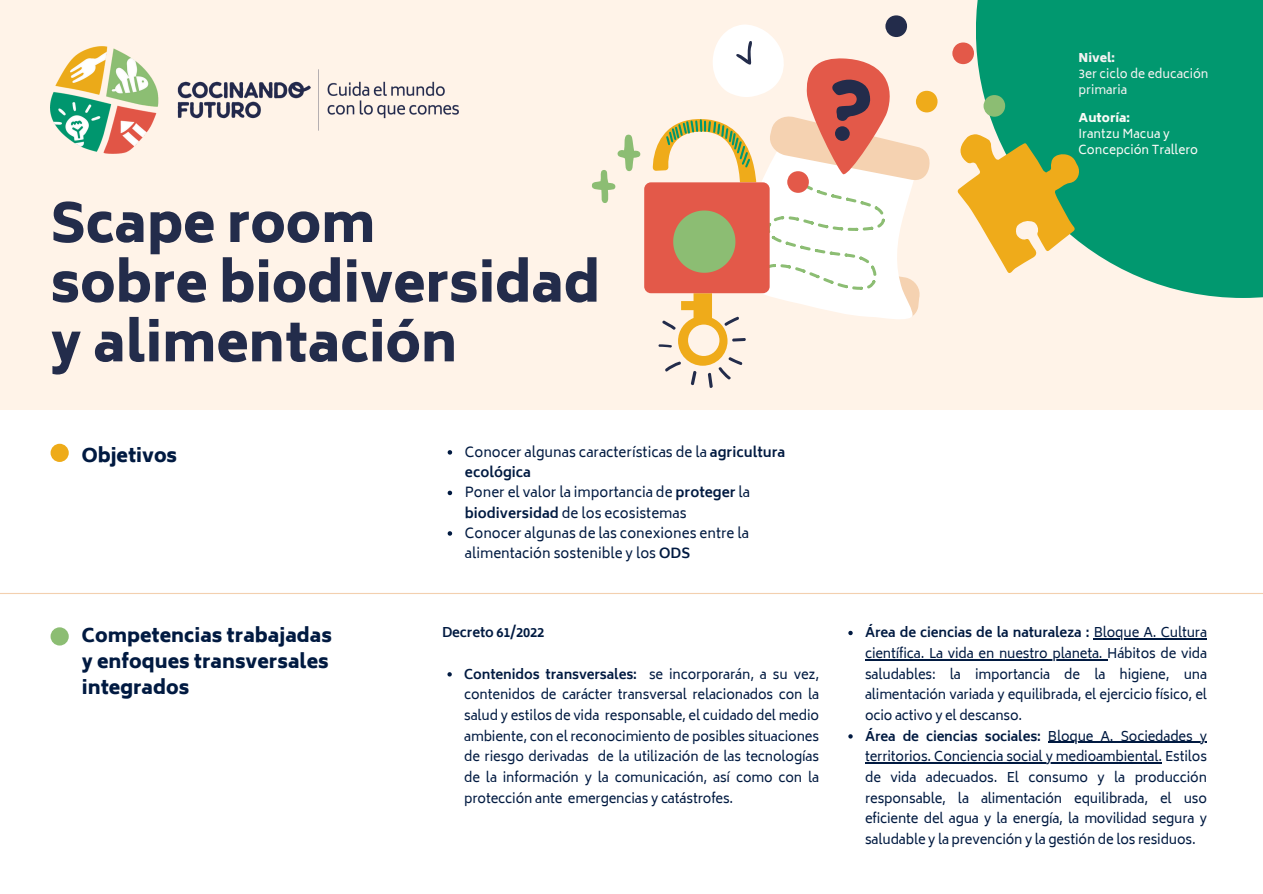
<style>
.page{position:relative;width:1263px;height:894px;background:#fff}
.page>*{position:absolute;margin:0;border:0;box-sizing:border-box;transform-origin:0 0}
.t1{font:800 52.5px/59.7px "Biryani";color:#232c4b}
.t2{font:800 18.75px/25.8px "Biryani";color:#011a41}
.t3{font:13.5px/20.2px "Biryani";color:#011a41}
.t4{font:13.05px/20.7px "Biryani";letter-spacing:-.01em;color:#011a41;text-align:justify}
.t5{font:700 13.05px "Biryani";letter-spacing:-.01em;color:#011a41}
.t6{font:12px/16px "Biryani";color:#fafaf7}
.t7{font:12px/16px "Biryani";color:#f4f2f2}
.t8{font:800 12px "Biryani";color:#fafaf7}
.t9{font:800 12px "Biryani";color:#f4f2f2}
.s1{font-weight:700}
.s2{font-weight:400}
</style>
<div class="page">
<div style="left:0;top:0;width:1263px;height:433px;background:#fff3e8"></div>
<div style="left:976px;top:0;width:287px;height:298px;background:#01986f"></div>
<div style="left:952px;top:42px;width:22px;height:22px;background:#e35949;border-radius:50%"></div>
<div style="left:916px;top:91px;width:22px;height:21px;background:#efab1a;border-radius:50%"></div>
<div style="left:983px;top:95px;width:22px;height:22px;background:#8cbd73;border-radius:50%"></div>
<div style="left:885px;top:15px;width:22px;height:22px;background:#232c4b;border-radius:50%"></div>
<svg style="left:957px;top:134px;width:122px;height:139px"></svg>
<svg style="left:592px;top:134px;width:48px;height:69px"></svg>
<div style="left:637px;top:182px;width:130px;height:111px;background:#fff3e8;border-radius:7px"></div>
<div style="left:644px;top:182px;width:126px;height:111px;background:#e35949;border-radius:7px"></div>
<svg style="left:652px;top:24px;width:279px;height:364px"></svg>
<div style="left:0;top:410px;width:1263px;height:471px;background:#fff"></div>
<hr style="left:0;top:592px;width:1263px;height:2px;background:#f3d0af">
<div style="left:51px;top:443px;width:18px;height:19px;background:#eeab19;border-radius:50%"></div>
<div style="left:51px;top:627px;width:18px;height:18px;background:#8cbd73;border-radius:50%"></div>
<img style="left:51px;top:46px;width:408px;height:107px">
<svg style="left:448px;top:450px;width:4px;height:4px"></svg>
<svg style="left:448px;top:490px;width:4px;height:5px"></svg>
<svg style="left:448px;top:531px;width:4px;height:4px"></svg>
<svg style="left:447px;top:672px;width:5px;height:4px"></svg>
<svg style="left:848px;top:630px;width:5px;height:5px"></svg>
<hr style="left:1094px;top:638px;width:113px;height:1px;background:#011a41">
<hr style="left:865px;top:659px;width:242px;height:1px;background:#011a41">
<svg style="left:848px;top:734px;width:5px;height:4px"></svg>
<hr style="left:1048px;top:741px;width:159px;height:1px;background:#011a41">
<hr style="left:865px;top:762px;width:297px;height:1px;background:#011a41">
<p class="t1" style="left:51px;top:194px;width:551px">Scape room<br>sobre biodiversidad y alimentación</p>
<h1 class="t2" style="left:82px;top:442px;width:97px">Objetivos</h1>
<h2 class="t2" style="left:82px;top:622px;width:252px">Competencias trabajadas y enfoques transversales integrados</h2>
<p class="t3" style="left:465px;top:442px;width:322px">Conocer algunas características de la <span class="s1">agricultura ecológica</span></p>
<p class="t3" style="left:465px;top:482px;width:287px">Poner el valor la importancia de <span class="s1">proteger</span> la <span class="s1">biodiversidad</span> de los ecosistemas</p>
<p class="t3" style="left:465px;top:523px;width:286px">Conocer algunas de las conexiones entre la alimentación sostenible y los <span class="s1">ODS</span></p>
<h2 class="t5" style="left:442px;top:625px;width:104px">Decreto 61/2022</h2>
<h3 class="t4" style="left:464px;top:663px;width:356px"><span class="s1">Contenidos transversales:</span> se incorporarán, a su vez, contenidos de carácter transversal relacionados con la salud y estilos de vida responsable, el cuidado del medio ambiente, con el reconocimiento de posibles situaciones de riesgo derivadas de la utilización de las tecnologías de la información y la comunicación, así como con la protección ante emergencias y catástrofes.</h3>
<p class="t9" style="left:1078px;top:51px;width:38px">Nivel:</p>
<p class="t7" style="left:1078px;top:66px;width:132px">3er ciclo de educación primaria</p>
<p class="t8" style="left:1078px;top:111px;width:53px">Autoría:</p>
<p class="t6" style="left:1078px;top:126px;width:121px">Irantzu Macua y<br>Concepción Trallero</p>
<p class="t5" style="left:865px;top:625px;width:343px">Área de ciencias de la naturaleza : <span class="s2">Bloque A. Cultura</span></p>
<p class="t4" style="left:865px;top:643px;width:343px;text-align:left">científica. La vida en nuestro planeta. Hábitos de vida saludables: la importancia de la higiene, una alimentación variada y equilibrada, el ejercicio físico, el ocio activo y el descanso.<br><span class="s1">Área de ciencias sociales:</span> Bloque A. Sociedades y territorios. Conciencia social y medioambiental. Estilos de vida adecuados. El consumo y la producción responsable, la alimentación equilibrada, el uso eficiente del agua y la energía, la movilidad segura y saludable y la prevención y la gestión de los residuos.</p>
</div>
